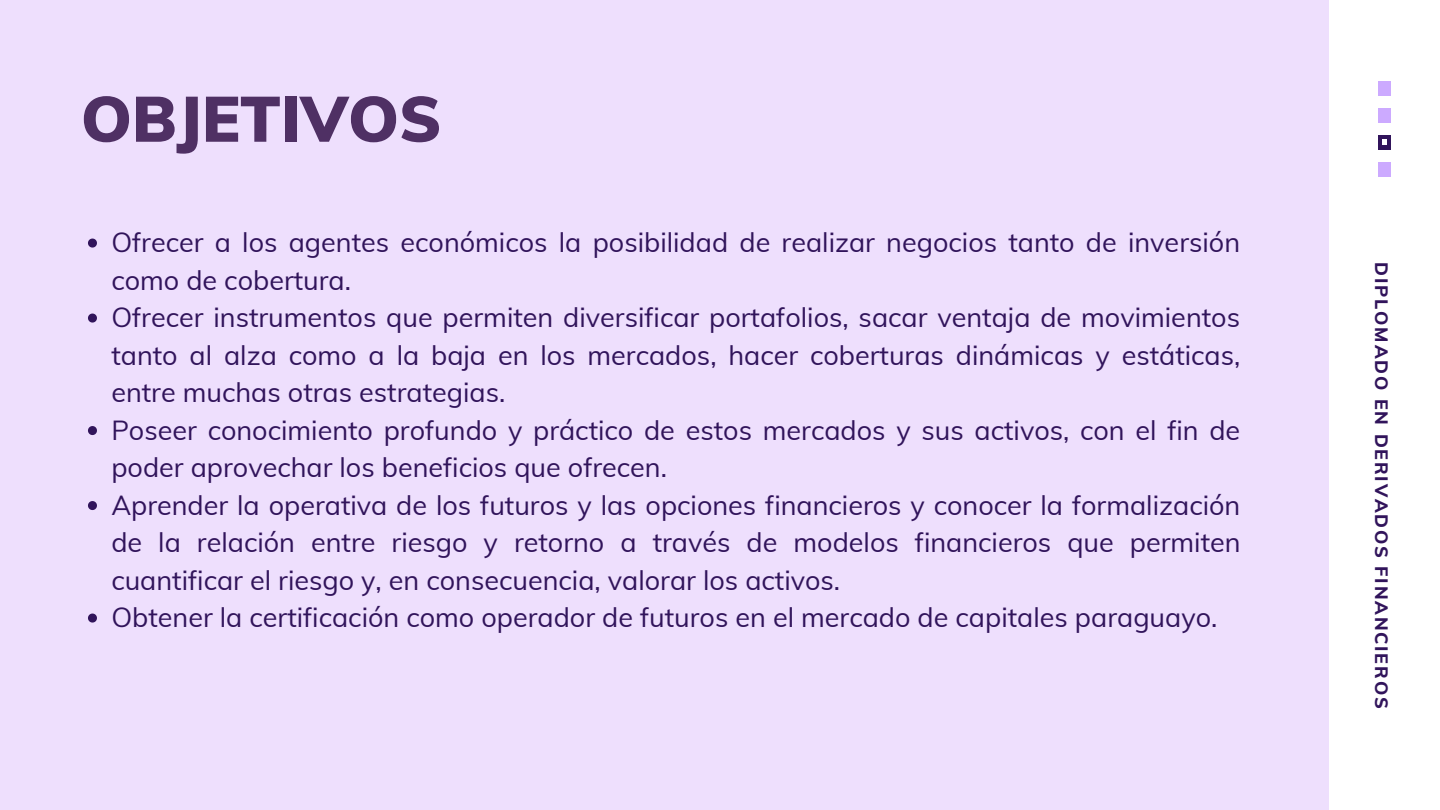
<style>
.page{position:relative;width:1440px;height:810px;background:#eedffd}
.page>*{position:absolute;margin:0;border:0;box-sizing:border-box;transform-origin:0 0}
.t1{font:900 63.3px "Muli";color:#4f3064}
.t2{font:27px/37.5px "Muli";color:#31145b}
.t3{font:800 18px "Muli";letter-spacing:.1em;color:#31145b}
</style>
<div class="page">
<div style="left:1329px;top:0;width:111px;height:810px;background:#fff"></div>
<div style="left:1378px;top:81px;width:13px;height:14px;background:#caf"></div>
<div style="left:1378px;top:108px;width:13px;height:14px;background:#caf"></div>
<div style="left:1378px;top:135px;width:13px;height:15px;background:#31145b"></div>
<div style="left:1378px;top:163px;width:13px;height:14px;background:#caf"></div>
<svg style="left:1382px;top:140px;width:5px;height:5px"></svg>
<svg style="left:88px;top:239px;width:9px;height:9px"></svg>
<svg style="left:88px;top:314px;width:9px;height:9px"></svg>
<svg style="left:88px;top:426px;width:9px;height:9px"></svg>
<svg style="left:88px;top:501px;width:9px;height:9px"></svg>
<svg style="left:88px;top:614px;width:9px;height:9px"></svg>
<h1 class="t1" style="left:81px;top:78px;width:362px">OBJETIVOS</h1>
<p class="t2" style="left:111px;top:223px;width:1131px">Ofrecer a los agentes económicos la posibilidad de realizar negocios tanto de inversión como de cobertura.<br>Ofrecer instrumentos que permiten diversificar portafolios, sacar ventaja de movimientos tanto al alza como a la baja en los mercados, hacer coberturas dinámicas y estáticas, entre muchas otras estrategias.<br>Poseer conocimiento profundo y práctico de estos mercados y sus activos, con el fin de poder aprovechar los beneficios que ofrecen.<br>Aprender la operativa de los futuros y las opciones financieros y conocer la formalización de la relación entre riesgo y retorno a través de modelos financieros que permiten cuantificar el riesgo y, en consecuencia, valorar los activos.<br>Obtener la certificación como operador de futuros en el mercado de capitales paraguayo.</p>
<p class="t3" style="left:1393px;top:262px;width:447px;rotate:90deg">DIPLOMADO EN DERIVADOS FINANCIEROS</p>
</div>
